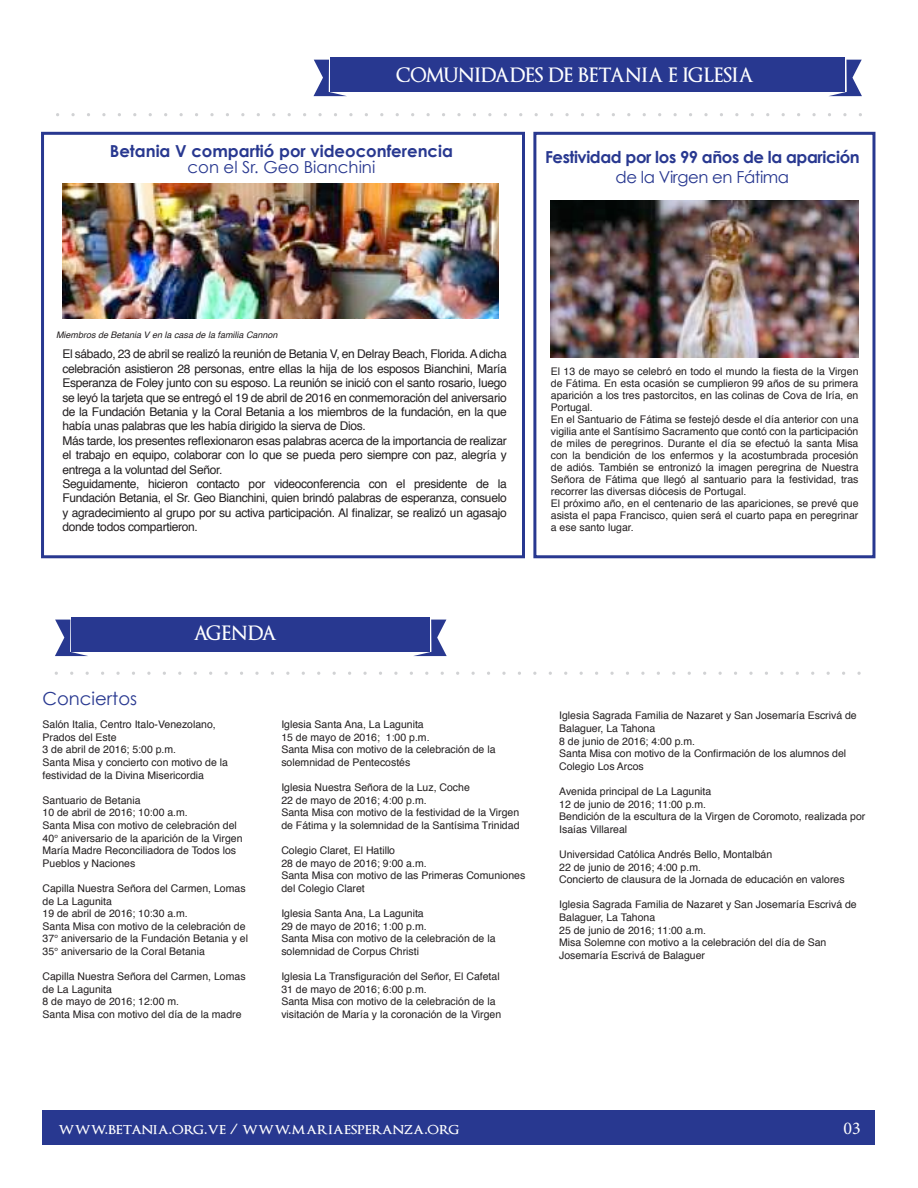
<style>
.page{position:relative;width:918px;height:1188px;background:#fff}
.page>*{position:absolute;margin:0;border:0;box-sizing:border-box;transform-origin:0 0}
.t1{font:600 19.5px "Optimus Princeps";color:#fff}
.t2{font:18px "Century Gothic";color:#283890}
.t3{font:18px "Minion Pro";color:#fff}
.t4{font:600 16.5px "Optimus Princeps";color:#fff}
.t5{font:700 16.5px "Century Gothic";color:#283890}
.t6{font:700 16.5px "Century Gothic";letter-spacing:-.025em;color:#283890}
.t7{font:16.5px "Century Gothic";color:#283890}
.t8{font:16.5px "Century Gothic";letter-spacing:-.025em;color:#283890}
.t9{font:12px/14.4px "Helvetica";letter-spacing:-.025em;color:#231f20;text-align:justify}
.t10{font:10.5px/12.6px "Helvetica";color:#231f20}
.t11{font:italic 9px "Helvetica";color:#231f20}
</style>
<div class="page">
<div style="left:43px;top:1110px;width:832px;height:35px;background:#283890"></div>
<div style="left:41px;top:132px;width:484px;height:426px;border:3px solid #283890"></div>
<div style="left:533px;top:132px;width:342px;height:426px;border:3px solid #283890"></div>
<svg style="left:314px;top:60px;width:32px;height:36px"></svg>
<div style="left:330px;top:57px;width:515px;height:35px;background:#283890"></div>
<svg style="left:829px;top:60px;width:33px;height:36px"></svg>
<svg style="left:55px;top:620px;width:33px;height:36px"></svg>
<div style="left:72px;top:617px;width:358px;height:35px;background:#283890"></div>
<svg style="left:414px;top:620px;width:33px;height:36px"></svg>
<img style="left:62px;top:183px;width:437px;height:135px">
<img style="left:551px;top:201px;width:308px;height:157px">
<p class="t1" style="left:396px;top:65px;width:359px">COMUNIDADES DE BETANIA E IGLESIA</p>
<p class="t5" style="left:110px;top:141px;width:345px">Betania V compartió por videoconferencia</p>
<p class="t7" style="left:188px;top:157px;width:189px">con el Sr. Geo Bianchini</p>
<p class="t6" style="left:545px;top:147px;width:316px">Festividad por los 99 años de la aparición</p>
<p class="t8" style="left:616px;top:167px;width:175px">de la Virgen en Fátima</p>
<p class="t11" style="left:56px;top:328px;width:223px">Miembros de Betania V en la casa de la familia Cannon</p>
<p class="t9" style="left:62px;top:347px;width:446px">El sábado, 23 de abril se realizó la reunión de Betania V, en Delray Beach, Florida. A dicha celebración asistieron 28 personas, entre ellas la hija de los esposos Bianchini, María Esperanza de Foley junto con su esposo. La reunión se inició con el santo rosario, luego se leyó la tarjeta que se entregó el 19 de abril de 2016 en conmemoración del aniversario de la Fundación Betania y la Coral Betania a los miembros de la fundación, en la que había unas palabras que les había dirigido la sierva de Dios.</p>
<p class="t9" style="left:62px;top:434px;width:446px">Más tarde, los presentes reflexionaron esas palabras acerca de la importancia de realizar el trabajo en equipo, colaborar con lo que se pueda pero siempre con paz, alegría y entrega a la voluntad del Señor.</p>
<p class="t9" style="left:62px;top:477px;width:446px">Seguidamente, hicieron contacto por videoconferencia con el presidente de la Fundación Betania, el Sr. Geo Bianchini, quien brindó palabras de esperanza, consuelo y agradecimiento al grupo por su activa participación. Al finalizar, se realizó un agasajo donde todos compartieron.</p>
<p class="t10" style="left:551px;top:365px;width:309px;line-height:12px;text-align:justify">El 13 de mayo se celebró en todo el mundo la fiesta de la Virgen de Fátima. En esta ocasión se cumplieron 99 años de su primera aparición a los tres pastorcitos, en las colinas de Cova de Iría, en Portugal.</p>
<p class="t10" style="left:551px;top:413px;width:309px;line-height:12px;text-align:justify">En el Santuario de Fátima se festejó desde el día anterior con una vigilia ante el Santísimo Sacramento que contó con la participación de miles de peregrinos. Durante el día se efectuó la santa Misa con la bendición de los enfermos y la acostumbrada procesión de adiós. También se entronizó la imagen peregrina de Nuestra Señora de Fátima que llegó al santuario para la festividad, tras recorrer las diversas diócesis de Portugal.</p>
<p class="t10" style="left:551px;top:497px;width:309px;line-height:12px;text-align:justify">El próximo año, en el centenario de las apariciones, se prevé que asista el papa Francisco, quien será el cuarto papa en peregrinar a ese santo lugar.</p>
<p class="t1" style="left:193px;top:623px;width:85px">AGENDA</p>
<p class="t2" style="left:43px;top:687px;width:96px">Conciertos</p>
<p class="t10" style="left:43px;top:719px;width:175px">Salón Italia, Centro Italo-Venezolano,<br>Prados del Este</p>
<p class="t10" style="left:43px;top:744px;width:135px">3 de abril de 2016; 5:00 p.m.</p>
<p class="t10" style="left:43px;top:756px;width:187px">Santa Misa y concierto con motivo de la festividad de la Divina Misericordia</p>
<p class="t10" style="left:43px;top:794px;width:100px">Santuario de Betania</p>
<p class="t10" style="left:43px;top:807px;width:147px">10 de abril de 2016; 10:00 a.m.</p>
<p class="t10" style="left:43px;top:819px;width:202px">Santa Misa con motivo de celebración del 40° aniversario de la aparición de la Virgen María Madre Reconciliadora de Todos los Pueblos y Naciones</p>
<p class="t10" style="left:43px;top:882px;width:205px">Capilla Nuestra Señora del Carmen, Lomas de La Lagunita</p>
<p class="t10" style="left:43px;top:908px;width:147px">19 de abril de 2016; 10:30 a.m.</p>
<p class="t10" style="left:43px;top:920px;width:207px">Santa Misa con motivo de la celebración de<br>37° aniversario de la Fundación Betania y el<br>35° aniversario de la Coral Betania</p>
<p class="t10" style="left:43px;top:971px;width:205px">Capilla Nuestra Señora del Carmen, Lomas de La Lagunita</p>
<p class="t10" style="left:43px;top:996px;width:138px">8 de mayo de 2016; 12:00 m.</p>
<p class="t10" style="left:43px;top:1008px;width:201px">Santa Misa con motivo del día de la madre</p>
<p class="t10" style="left:281px;top:718px;width:144px">Iglesia Santa Ana, La Lagunita</p>
<p class="t10" style="left:281px;top:731px;width:150px">15 de mayo de 2016; 1:00 p.m.</p>
<p class="t10" style="left:281px;top:744px;width:216px">Santa Misa con motivo de la celebración de la solemnidad de Pentecostés</p>
<p class="t10" style="left:281px;top:781px;width:190px">Iglesia Nuestra Señora de la Luz, Coche</p>
<p class="t10" style="left:281px;top:794px;width:147px">22 de mayo de 2016; 4:00 p.m.</p>
<p class="t10" style="left:281px;top:807px;width:240px">Santa Misa con motivo de la festividad de la Virgen de Fátima y la solemnidad de la Santísima Trinidad</p>
<p class="t10" style="left:281px;top:844px;width:115px">Colegio Claret, El Hatillo</p>
<p class="t10" style="left:281px;top:857px;width:147px">28 de mayo de 2016; 9:00 a.m.</p>
<p class="t10" style="left:281px;top:870px;width:245px">Santa Misa con motivo de las Primeras Comuniones del Colegio Claret</p>
<p class="t10" style="left:281px;top:907px;width:144px">Iglesia Santa Ana, La Lagunita</p>
<p class="t10" style="left:281px;top:920px;width:147px">29 de mayo de 2016; 1:00 p.m.</p>
<p class="t10" style="left:281px;top:933px;width:216px">Santa Misa con motivo de la celebración de la solemnidad de Corpus Christi</p>
<p class="t10" style="left:281px;top:970px;width:220px">Iglesia La Transfiguración del Señor, El Cafetal</p>
<p class="t10" style="left:281px;top:983px;width:147px">31 de mayo de 2016; 6:00 p.m.</p>
<p class="t10" style="left:281px;top:996px;width:221px">Santa Misa con motivo de la celebración de la visitación de María y la coronación de la Virgen</p>
<p class="t10" style="left:559px;top:710px;width:299px">Iglesia Sagrada Familia de Nazaret y San Josemaría Escrivá de<br>Balaguer, La Tahona</p>
<p class="t10" style="left:559px;top:735px;width:138px">8 de junio de 2016; 4:00 p.m.</p>
<p class="t10" style="left:559px;top:748px;width:289px">Santa Misa con motivo de la Confirmación de los alumnos del<br>Colegio Los Arcos</p>
<p class="t10" style="left:559px;top:785px;width:154px">Avenida principal de La Lagunita</p>
<p class="t10" style="left:559px;top:798px;width:148px">12 de junio de 2016; 11:00 p.m.</p>
<p class="t10" style="left:559px;top:811px;width:308px">Bendición de la escultura de la Virgen de Coromoto, realizada por<br>Isaías Villareal</p>
<p class="t10" style="left:559px;top:848px;width:215px">Universidad Católica Andrés Bello, Montalbán</p>
<p class="t10" style="left:559px;top:861px;width:143px">22 de junio de 2016; 4:00 p.m.</p>
<p class="t10" style="left:559px;top:874px;width:287px">Concierto de clausura de la Jornada de educación en valores</p>
<p class="t10" style="left:559px;top:899px;width:299px">Iglesia Sagrada Familia de Nazaret y San Josemaría Escrivá de<br>Balaguer, La Tahona</p>
<p class="t10" style="left:559px;top:924px;width:148px">25 de junio de 2016; 11:00 a.m.</p>
<p class="t10" style="left:559px;top:937px;width:269px">Misa Solemne con motivo a la celebración del día de San<br>Josemaría Escrivá de Balaguer</p>
<p class="t4" style="left:58px;top:1121px;width:402px">www.betania.org.ve / www.mariaesperanza.org</p>
<p class="t3" style="left:843px;top:1116px;width:19px">03</p>
</div>
